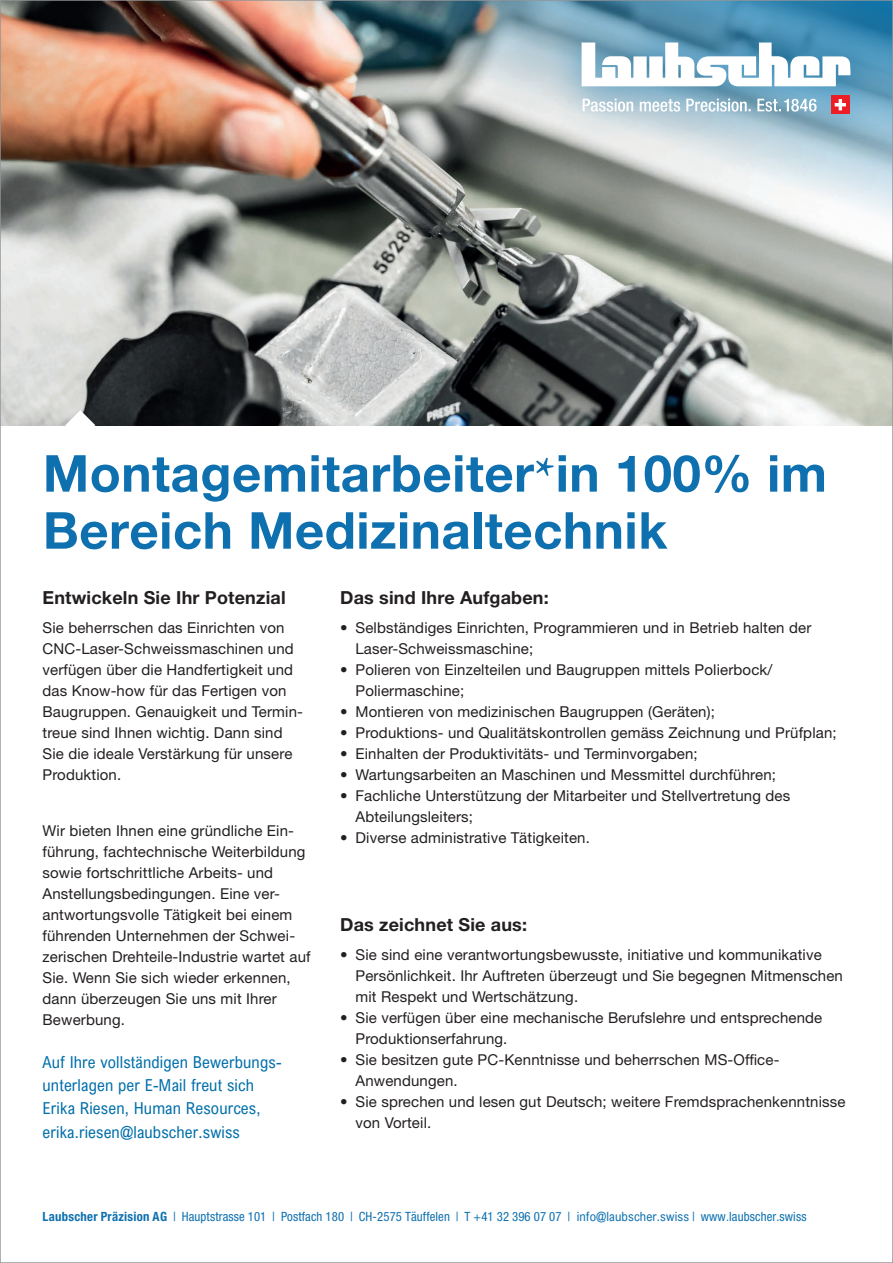
<style>
.page{position:relative;width:893px;height:1263px;background:#fff}
.page>*{position:absolute;margin:0;border:0;box-sizing:border-box;transform-origin:0 0}
.t1{font:700 51px/57px "Helvetica Neue LT Std";letter-spacing:.01em;color:#0e70af}
.t2{font:700 18px "Helvetica Neue LT Std";letter-spacing:.01em;color:#231f20}
.t3{font:16.5px/23.1px "Arial Nova Cond";letter-spacing:.01em;color:#006fab}
.t4{font:15px/21px "Helvetica Neue LT Std";letter-spacing:.01em;color:#231f20}
.t5{font:condensed 12.75px "Helvetica Neue LT Std";letter-spacing:.01em;color:#0e70af}
.s1{font-family:"Minion Pro"}
.s2{font-weight:700}
.s3{font-family:"Arial Nova Cond";font-stretch:normal}
</style>
<div class="page">
<img style="left:2px;top:2px;width:889px;height:423px">
<img style="left:234px;top:2px;width:657px;height:358px">
<svg style="left:65px;top:410px;width:30px;height:16px"></svg>
<div style="left:548px;top:11px;width:334px;height:136px;background:#006fab;opacity:.6"></div>
<svg style="left:583px;top:99px;width:233px;height:13px"></svg>
<div style="left:831px;top:95px;width:19px;height:19px;background:#ec1e25"></div>
<svg style="left:835px;top:99px;width:11px;height:11px"></svg>
<svg style="left:582px;top:43px;width:269px;height:43px"></svg>
<h1 class="t1" style="left:43px;top:444px;width:786px">Montagemitarbeiter<span class="s1">*</span>in 100% im<br>Bereich Medizinaltechnik</h1>
<p class="t2" style="left:43px;top:586px;width:245px">Entwickeln Sie Ihr Potenzial</p>
<p class="t4" style="left:43px;top:617px;width:262px">Sie beherrschen das Einrichten von CNC-Laser-Schweissmaschinen und verfügen über die Handfertigkeit und das Know-how für das Fertigen von Baugruppen. Genauigkeit und Termin&shy;treue sind Ihnen wichtig. Dann sind Sie die ideale Verstärkung für unsere Produktion.</p>
<p class="t4" style="left:43px;top:820px;width:270px">Wir bieten Ihnen eine gründliche Ein&shy;führung, fachtechnische Weiterbildung sowie fortschrittliche Arbeits- und Anstellungsbedingungen. Eine ver&shy;antwortungsvolle Tätigkeit bei einem führenden Unternehmen der Schwei&shy;zerischen Drehteile-Industrie wartet auf Sie. Wenn Sie sich wieder erkennen, dann überzeugen Sie uns mit Ihrer Bewerbung.</p>
<p class="t3" style="left:43px;top:1050px;width:240px">Auf Ihre vollständigen Bewerbungs&shy;unterlagen per E-Mail freut sich Erika Riesen, Human Resources, erika.riesen@laubscher.swiss</p>
<p class="t2" style="left:340px;top:586px;width:210px">Das sind Ihre Aufgaben:</p>
<p class="t4" style="left:355px;top:617px;width:457px;text-indent:-15px">• Selbständiges Einrichten, Programmieren und in Betrieb halten der<br>Laser-Schweissmaschine;</p>
<p class="t4" style="left:355px;top:659px;width:418px;text-indent:-15px">• Polieren von Einzelteilen und Baugruppen mittels Polierbock/<br>Poliermaschine;</p>
<p class="t4" style="left:340px;top:701px;width:376px">• Montieren von medizinischen Baugruppen (Geräten);</p>
<p class="t4" style="left:340px;top:722px;width:498px">• Produktions- und Qualitätskontrollen gemäss Zeichnung und Prüfplan;</p>
<p class="t4" style="left:340px;top:743px;width:359px">• Einhalten der Produktivitäts- und Terminvorgaben;</p>
<p class="t4" style="left:340px;top:764px;width:437px">• Wartungsarbeiten an Maschinen und Messmittel durchführen;</p>
<p class="t4" style="left:355px;top:785px;width:436px;text-indent:-15px">• Fachliche Unterstützung der Mitarbeiter und Stellvertretung des<br>Abteilungsleiters;</p>
<p class="t4" style="left:340px;top:827px;width:251px">• Diverse administrative Tätigkeiten.</p>
<p class="t2" style="left:340px;top:913px;width:188px">Das zeichnet Sie aus:</p>
<p class="t4" style="left:355px;top:944px;width:489px;text-indent:-15px">• Sie sind eine verantwortungsbewusste, initiative und kommunikative<br>Persönlichkeit. Ihr Auftreten überzeugt und Sie begegnen Mitmenschen mit Respekt und Wertschätzung.</p>
<p class="t4" style="left:355px;top:1007px;width:468px;text-indent:-15px">• Sie verfügen über eine mechanische Berufslehre und entsprechende<br>Produktionserfahrung.</p>
<p class="t4" style="left:355px;top:1049px;width:426px;text-indent:-15px">• Sie besitzen gute PC-Kenntnisse und beherrschen MS-Office-<br>Anwendungen.</p>
<p class="t4" style="left:355px;top:1091px;width:492px;text-indent:-15px">• Sie sprechen und lesen gut Deutsch; weitere Fremdsprachenkenntnisse von Vorteil.</p>
<p class="t5" style="left:43px;top:1209px;width:765px"><span class="s2">Laubscher Präzision AG</span> | Hauptstrasse 101 | Postfach 180 | CH-2575 Täuffelen | T +41 32 396 07 07 | <span class="s3">info@laubscher.swiss</span> | www.laubscher.swiss</p>
</div>
